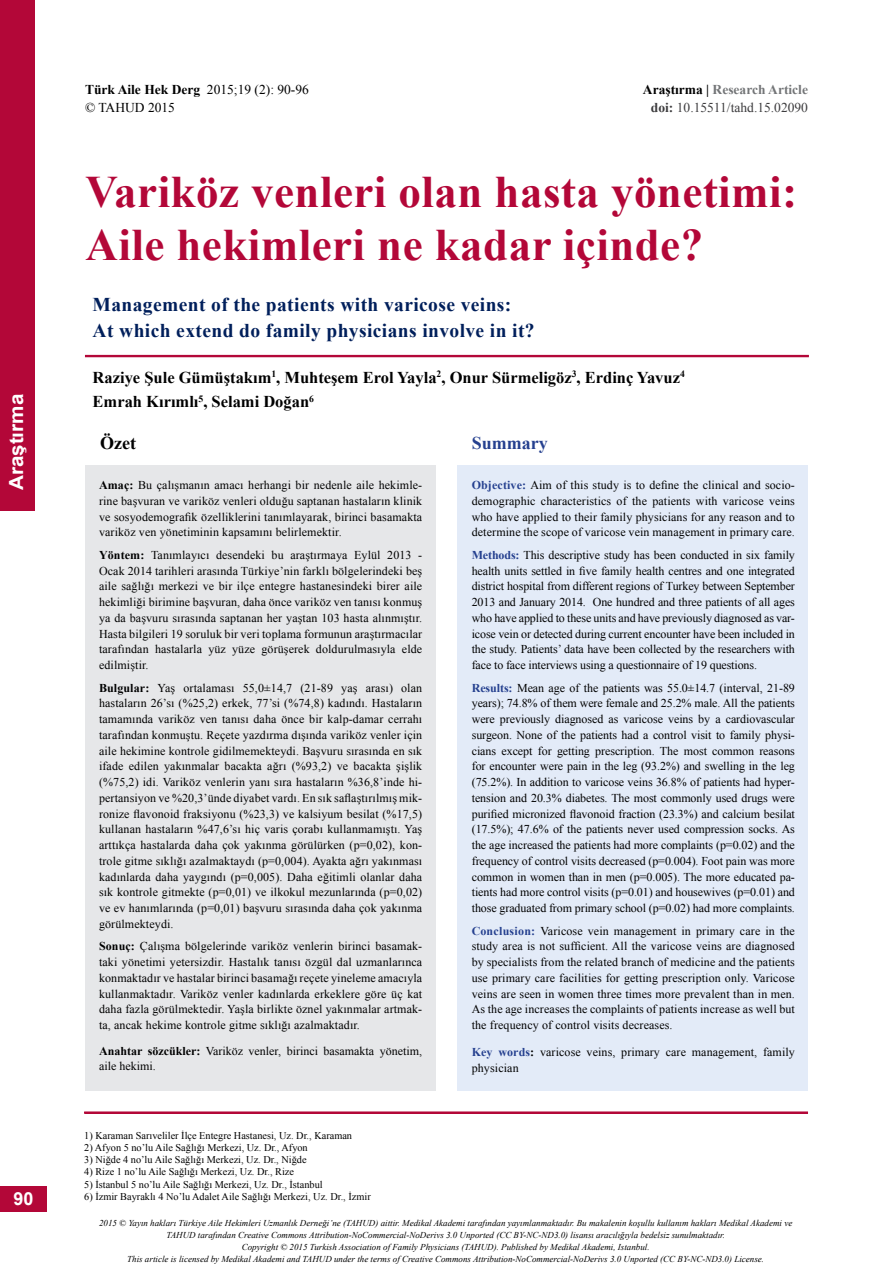
<style>
.page{position:relative;width:893px;height:1276px;background:#fff}
.page>*{position:absolute;margin:0;border:0;box-sizing:border-box;transform-origin:0 0}
.t1{font:700 45px/52.5px "Times New Roman";letter-spacing:.01em;color:#b30738}
.t2{font:700 19.5px/25.5px "Times New Roman";letter-spacing:.02em;color:#001f5b}
.t3{font:700 19.5px "Arial";color:#fff;scale:1.06 1}
.t4{font:700 18px "Times New Roman";color:#25408f}
.t5{font:700 18px "Times New Roman";color:#000}
.t6{font:700 18px "Arial";color:#fff}
.t7{font:700 16.5px/24px "Times New Roman";color:#000}
.t8{font:13.5px/18px "Times New Roman";color:#3d3c3e;text-align:center}
.t9{font:13.5px/18px "Times New Roman";color:#000}
.t10{font:12px/15.8px "Times New Roman";letter-spacing:.01em;color:#000;text-align:justify}
.t11{font:10.35px "Times New Roman";color:#000}
.t12{font:italic 9px/12px "Times New Roman";color:#000;text-align:center}
.s1{font-weight:700}
.s2{font-weight:700;color:#000}
.s3{font-weight:700;color:#737577}
.s4{font-weight:700;color:#25408f}
</style>
<div class="page">
<div style="left:0;top:0;width:34px;height:510px;background:#b30738"></div>
<div style="left:0;top:1186px;width:47px;height:26px;background:#b30738"></div>
<div style="left:85px;top:355px;width:724px;height:2px;border:1px solid #b30738"></div>
<div style="left:84px;top:1111px;width:724px;height:2px;border:1px solid #b30738"></div>
<div style="left:85px;top:465px;width:351px;height:625px;background:#e6e7e9"></div>
<div style="left:458px;top:465px;width:350px;height:625px;background:#e3ebf8"></div>
<h2 class="t3" style="left:3px;top:490px;width:93px;rotate:-90deg">Araştırma</h2>
<h3 class="t6" style="left:13px;top:1186px;width:22px">90</h3>
<p class="t9" style="left:85px;top:81px;width:225px"><span class="s1">Türk Aile Hek Derg</span> 2015;19 (2): 90-96 © TAHUD 2015</p>
<p class="t8" style="left:643px;top:81px;width:167px"><span class="s2">Araştırma |</span> <span class="s3">Research Article </span><span class="s1">doi:</span> 10.15511/tahd.15.02090</p>
<h1 class="t1" style="left:85px;top:165px;width:713px">Variköz venleri olan hasta yönetimi:<br>Aile hekimleri ne kadar içinde?</h1>
<h2 class="t2" style="left:93px;top:292px;width:444px">Management of the patients with varicose veins:<br>At which extend do family physicians involve in it?</h2>
<h3 class="t7" style="left:93px;top:365px;width:594px">Raziye Şule Gümüştakım<sup>1</sup>, Muhteşem Erol Yayla<sup>2</sup>, Onur Sürmeligöz<sup>3</sup>, Erdinç Yavuz<sup>4<br></sup>Emrah Kırımlı<sup>5</sup>, Selami Doğan<sup>6</sup></h3>
<h3 class="t5" style="left:100px;top:431px;width:37px">Özet</h3>
<p class="t10" style="left:99px;top:477px;width:325px"><span class="s1">Amaç:</span> Bu çalışmanın amacı herhangi bir nedenle aile hekimle&shy;rine başvuran ve variköz venleri olduğu saptanan hastaların klinik ve sosyodemografik özelliklerini tanımlayarak, birinci basamakta variköz ven yönetiminin kapsamını belirlemektir.</p>
<p class="t10" style="left:99px;top:547px;width:325px"><span class="s1">Yöntem:</span> Tanımlayıcı desendeki bu araştırmaya Eylül 2013 - Ocak 2014 tarihleri arasında Türkiye’nin farklı bölgelerindeki beş aile sağlığı merkezi ve bir ilçe entegre hastanesindeki birer aile hekimliği birimine başvuran, daha önce variköz ven tanısı konmuş ya da başvuru sırasında saptanan her yaştan 103 hasta alınmıştır.<br>Hasta bilgileri 19 soruluk bir veri toplama formunun araştırmacılar tarafından hastalarla yüz yüze görüşerek doldurulmasıyla elde edilmiştir.</p>
<p class="t10" style="left:99px;top:679px;width:325px"><span class="s1">Bulgular:</span> Yaş ortalaması 55,0±14,7 (21-89 yaş arası) olan hastaların 26’sı (%25,2) erkek, 77’si (%74,8) kadındı. Hastaların tamamında variköz ven tanısı daha önce bir kalp-damar cerrahı tarafından konmuştu. Reçete yazdırma dışında variköz venler için aile hekimine kontrole gidilmemekteydi. Başvuru sırasında en sık ifade edilen yakınmalar bacakta ağrı (%93,2) ve bacakta şişlik (%75,2) idi. Variköz venlerin yanı sıra hastaların %36,8’inde hi&shy;pertansiyon ve %20,3’ünde diyabet vardı. En sık saflaştırılmış mik&shy;ronize flavonoid fraksiyonu (%23,3) ve kalsiyum besilat (%17,5) kullanan hastaların %47,6’sı hiç varis çorabı kullanmamıştı. Yaş arttıkça hastalarda daha çok yakınma görülürken (p=0,02), kon&shy;trole gitme sıklığı azalmaktaydı (p=0,004). Ayakta ağrı yakınması kadınlarda daha yaygındı (p=0,005). Daha eğitimli olanlar daha sık kontrole gitmekte (p=0,01) ve ilkokul mezunlarında (p=0,02) ve ev hanımlarında (p=0,01) başvuru sırasında daha çok yakınma görülmekteydi.</p>
<p class="t10" style="left:99px;top:938px;width:325px"><span class="s1">Sonuç:</span> Çalışma bölgelerinde variköz venlerin birinci basamak&shy;taki yönetimi yetersizdir. Hastalık tanısı özgül dal uzmanlarınca konmaktadır ve hastalar birinci basamağı reçete yineleme amacıyla kullanmaktadır. Variköz venler kadınlarda erkeklere göre üç kat daha fazla görülmektedir. Yaşla birlikte öznel yakınmalar artmak&shy;ta, ancak hekime kontrole gitme sıklığı azalmaktadır.</p>
<p class="t10" style="left:99px;top:1042px;width:325px"><span class="s1">Anahtar sözcükler:</span> Variköz venler, birinci basamakta yönetim, aile hekimi.</p>
<h3 class="t4" style="left:472px;top:431px;width:77px">Summary</h3>
<p class="t10" style="left:472px;top:477px;width:325px"><span class="s4">Objective:</span> Aim of this study is to define the clinical and socio&shy;demographic characteristics of the patients with varicose veins who have applied to their family physicians for any reason and to determine the scope of varicose vein management in primary care.</p>
<p class="t10" style="left:472px;top:547px;width:325px"><span class="s4">Methods:</span> This descriptive study has been conducted in six family health units settled in five family health centres and one integrated district hospital from different regions of Turkey between September 2013 and January 2014. One hundred and three patients of all ages who have applied to these units and have previously diagnosed as var&shy;icose vein or detected during current encounter have been included in the study. Patients’ data have been collected by the researchers with face to face interviews using a questionnaire of 19 questions.</p>
<p class="t10" style="left:472px;top:679px;width:325px"><span class="s4">Results:</span> Mean age of the patients was 55.0±14.7 (interval, 21-89 years); 74.8% of them were female and 25.2% male. All the patients were previously diagnosed as varicose veins by a cardiovascular surgeon. None of the patients had a control visit to family physi&shy;cians except for getting prescription. The most common reasons for encounter were pain in the leg (93.2%) and swelling in the leg (75.2%). In addition to varicose veins 36.8% of patients had hyper&shy;tension and 20.3% diabetes. The most commonly used drugs were purified micronized flavonoid fraction (23.3%) and calcium besilat (17.5%); 47.6% of the patients never used compression socks. As the age increased the patients had more complaints (p=0.02) and the frequency of control visits decreased (p=0.004). Foot pain was more common in women than in men (p=0.005). The more educated pa&shy;tients had more control visits (p=0.01) and housewives (p=0.01) and those graduated from primary school (p=0.02) had more complaints.</p>
<p class="t10" style="left:472px;top:922px;width:325px"><span class="s4">Conclusion:</span> Varicose vein management in primary care in the study area is not sufficient. All the varicose veins are diagnosed by specialists from the related branch of medicine and the patients use primary care facilities for getting prescription only. Varicose veins are seen in women three times more prevalent than in men.<br>As the age increases the complaints of patients increase as well but the frequency of control visits decreases.</p>
<p class="t10" style="left:472px;top:1044px;width:325px"><span class="s4">Key words</span><span class="s1">:</span> varicose veins, primary care management, family physician</p>
<p class="t11" style="left:84px;top:1128px;width:269px">1) Karaman Sarıveliler İlçe Entegre Hastanesi, Uz. Dr., Karaman</p>
<p class="t11" style="left:84px;top:1140px;width:225px">2) Afyon 5 no’lu Aile Sağlığı Merkezi, Uz. Dr., Afyon</p>
<p class="t11" style="left:84px;top:1152px;width:224px">3) Niğde 4 no’lu Aile Sağlığı Merkezi, Uz. Dr., Niğde</p>
<p class="t11" style="left:84px;top:1165px;width:211px">4) Rize 1 no’lu Aile Sağlığı Merkezi, Uz. Dr., Rize</p>
<p class="t11" style="left:84px;top:1177px;width:240px">5) İstanbul 5 no’lu Aile Sağlığı Merkezi, Uz. Dr., İstanbul</p>
<p class="t11" style="left:84px;top:1189px;width:288px">6) İzmir Bayraklı 4 No’lu Adalet Aile Sağlığı Merkezi, Uz. Dr., İzmir</p>
<p class="t12" style="left:99px;top:1216px;width:695px">2015 © Yayın hakları Türkiye Aile Hekimleri Uzmanlık Derneği’ne (TAHUD) aittir. Medikal Akademi tarafından yayımlanmaktadır. Bu makalenin koşullu kullanım hakları Medikal Akademi ve TAHUD tarafından Creative Commons Attribution-NoCommercial-NoDerivs 3.0 Unported (CC BY-NC-ND3.0) lisansı aracılığıyla bedelsiz sunulmaktadır.<br>Copyright © 2015 Turkish Association of Family Physicians (TAHUD). Published by Medikal Akademi, Istanbul.<br>This article is licensed by Medikal Akademi and TAHUD under the terms of Creative Commons Attribution-NoCommercial-NoDerivs 3.0 Unported (CC BY-NC-ND3.0) License.</p>
</div>
